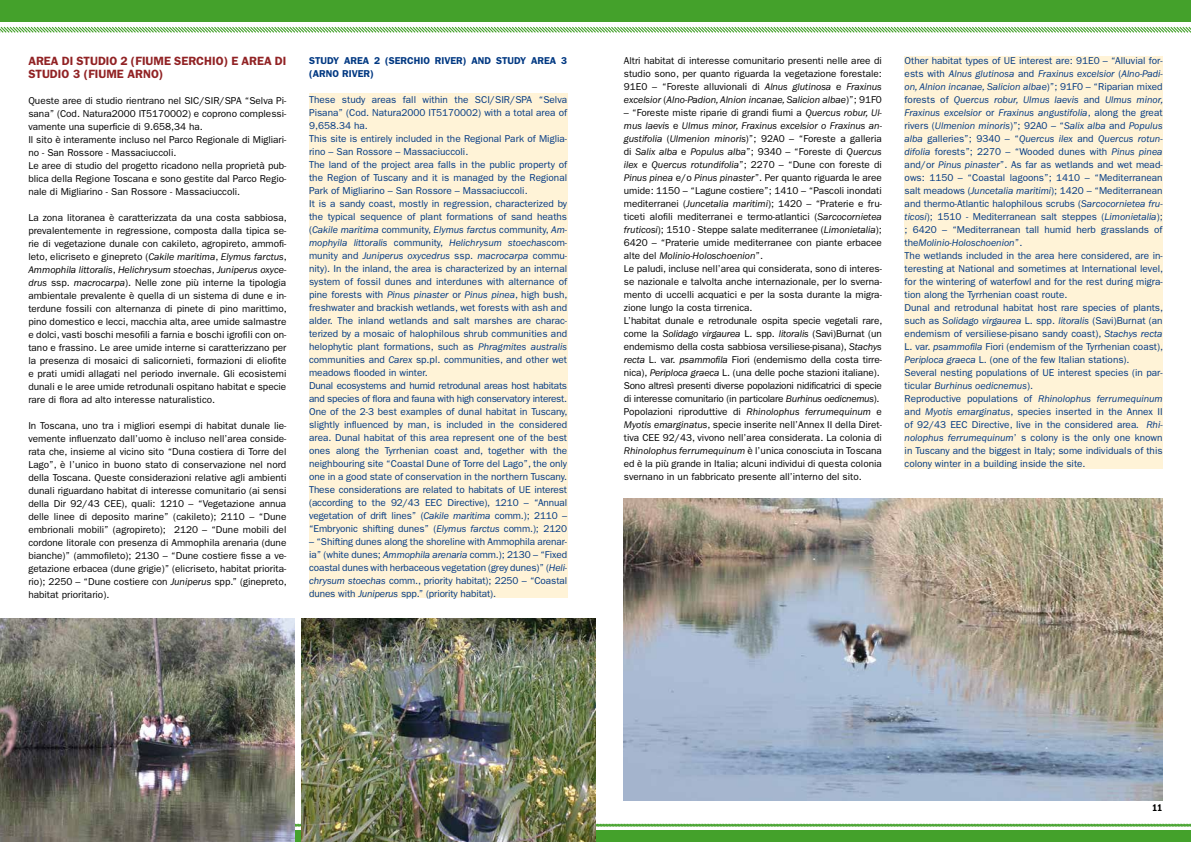
<style>
.page{position:relative;width:1191px;height:842px;background:#fff}
.page>*{position:absolute;margin:0;border:0;box-sizing:border-box;transform-origin:0 0}
.t1{font:600 12px/13px "ITC Franklin Gothic Std";color:#912224}
.t2{font:10px/13px "ITC Franklin Gothic Std";color:#000;text-align:justify}
.t3{font:10px/13px "ITC Franklin Gothic Std";color:#003882}
.t4{font:600 10px/13px "ITC Franklin Gothic Std";color:#003882}
.t5{font:10px "ITC Franklin Gothic Std Dm Cd";color:#000}
.s1{font-style:italic}
</style>
<div class="page">
<div style="left:0;top:0;width:1191px;height:22px;background:#44a12b"></div>
<div style="left:0;top:831px;width:1191px;height:11px;background:#44a12b"></div>
<svg style="left:295px;top:823px;width:896px;height:4px;background:#8bc47c"></svg>
<svg style="left:0;top:26px;width:1191px;height:7px"></svg>
<div style="left:904px;top:57px;width:259px;height:412px;background:#fff3d7"></div>
<img style="left:0;top:618px;width:295px;height:224px">
<img style="left:301px;top:618px;width:294px;height:224px">
<img style="left:624px;top:499px;width:538px;height:302px">
<div style="left:309px;top:94px;width:259px;height:504px;background:#fff3d7"></div>
<p class="t1" style="left:28px;top:54px;width:259px">AREA DI STUDIO 2 (FIUME SERCHIO) E AREA DI<br>STUDIO 3 (FIUME ARNO)</p>
<p class="t2" style="left:28px;top:94px;width:259px;text-align:left">Queste aree di studio rientrano nel SIC/SIR/SPA “Selva Pi&shy;sana” (Cod. Natura2000 IT5170002) e coprono complessi&shy;vamente una superficie di 9.658,34 ha.<br>Il sito è interamente incluso nel Parco Regionale di Migliari&shy;no - San Rossore - Massaciuccoli.<br>Le aree di studio del progetto ricadono nella proprietà pub&shy;blica della Regione Toscana e sono gestite dal Parco Regio&shy;nale di Migliarino - San Rossore - Massaciuccoli.</p>
<p class="t2" style="left:28px;top:211px;width:260px">La zona litoranea è caratterizzata da una costa sabbiosa, prevalentemente in regressione, composta dalla tipica se&shy;rie di vegetazione dunale con cakileto, agropireto, ammofi&shy;leto, elicriseto e ginepreto (<span class="s1">Cakile maritima</span>, <span class="s1">Elymus farctus</span>, <span class="s1">Ammophila littoralis</span>, <span class="s1">Helichrysum stoechas</span>, <span class="s1">Juniperus oxyce&shy;drus</span> ssp. <span class="s1">macrocarpa</span>). Nelle zone più interne la tipologia ambientale prevalente è quella di un sistema di dune e in&shy;terdune fossili con alternanza di pinete di pino marittimo, pino domestico e lecci, macchia alta, aree umide salmastre e dolci, vasti boschi mesofili a farnia e boschi igrofili con on&shy;tano e frassino. Le aree umide interne si caratterizzano per la presenza di mosaici di salicornieti, formazioni di eliofite e prati umidi allagati nel periodo invernale. Gli ecosistemi dunali e le aree umide retrodunali ospitano habitat e specie rare di flora ad alto interesse naturalistico.</p>
<p class="t2" style="left:28px;top:419px;width:260px">In Toscana, uno tra i migliori esempi di habitat dunale lie&shy;vemente influenzato dall’uomo è incluso nell’area conside&shy;rata che, insieme al vicino sito “Duna costiera di Torre del Lago”, è l’unico in buono stato di conservazione nel nord della Toscana. Queste considerazioni relative agli ambienti dunali riguardano habitat di interesse comunitario (ai sensi della Dir 92/43 CEE), quali: 1210 – “Vegetazione annua delle linee di deposito marine” (cakileto); 2110 – “Dune embrionali mobili” (agropireto); 2120 – “Dune mobili del cordone litorale con presenza di Ammophila arenaria (dune bianche)” (ammofileto); 2130 – “Dune costiere fisse a ve&shy;getazione erbacea (dune grigie)” (elicriseto, habitat priorita&shy;rio); 2250 – “Dune costiere con <span class="s1">Juniperus</span> spp.” (ginepreto, habitat prioritario).</p>
<p class="t4" style="left:309px;top:54px;width:259px">STUDY AREA 2 (SERCHIO RIVER) AND STUDY AREA 3 (ARNO RIVER)</p>
<p class="t3" style="left:309px;top:93px;width:260px">These study areas fall within the SCI/SIR/SPA “Selva Pisana” (Cod. Natura2000 IT5170002) with a total area of 9,658.34 ha.<br>This site is entirely included in the Regional Park of Miglia&shy;rino – San Rossore – Massaciuccoli.<br>The land of the project area falls in the public property of the Region of Tuscany and it is managed by the Regional Park of Migliarino – San Rossore – Massaciuccoli.<br>It is a sandy coast, mostly in regression, characterized by the typical sequence of plant formations of sand heaths (<span class="s1">Cakile maritima</span> community, <span class="s1">Elymus farctus</span> community, <span class="s1">Am&shy;mophyila littoralis</span> community, <span class="s1">Helichrysum stoechas</span>com&shy;munity and <span class="s1">Juniperus oxycedrus</span> ssp. <span class="s1">macrocarpa</span> commu&shy;nity). In the inland, the area is characterized by an internal system of fossil dunes and interdunes with alternance of pine forests with <span class="s1">Pinus pinaster</span> or <span class="s1">Pinus pinea</span>, high bush, freshwater and brackish wetlands, wet forests with ash and alder. The inland wetlands and salt marshes are charac&shy;terized by a mosaic of halophilous shrub communities and helophytic plant formations, such as <span class="s1">Phragmites australis </span>communities and <span class="s1">Carex</span> sp.pl. communities, and other wet meadows flooded in winter.<br>Dunal ecosystems and humid retrodunal areas host habitats and species of flora and fauna with high conservatory interest.<br>One of the 2-3 best examples of dunal habitat in Tuscany, slightly influenced by man, is included in the considered area. Dunal habitat of this area represent one of the best ones along the Tyrrhenian coast and, together with the neighbouring site “Coastal Dune of Torre del Lago”, the only one in a good state of conservation in the northern Tuscany.<br>These considerations are related to habitats of UE interest (according to the 92/43 EEC Directive), 1210 – “Annual vegetation of drift lines” (<span class="s1">Cakile maritima</span> comm.); 2110 – “Embryonic shifting dunes” (<span class="s1">Elymus farctus</span> comm.); 2120</p>
<p class="t3" style="left:309px;top:535px;width:260px;text-align:justify">– “Shifting dunes along the shoreline with Ammophila arenar&shy;ia” (white dunes; <span class="s1">Ammophila arenaria</span> comm.); 2130 – “Fixed coastal dunes with herbaceous vegetation (grey dunes)” (<span class="s1">Heli&shy;chrysum stoechas</span> comm., priority habitat); 2250 – “Coastal dunes with <span class="s1">Juniperus</span> spp.” (priority habitat).</p>
<p class="t2" style="left:624px;top:54px;width:259px">Altri habitat di interesse comunitario presenti nelle aree di studio sono, per quanto riguarda la vegetazione forestale:<br>91E0 – “Foreste alluvionali di <span class="s1">Alnus glutinosa</span> e <span class="s1">Fraxinus excelsior</span> (<span class="s1">Alno-Padion, Alnion incanae, Salicion albae</span>)”; 91F0</p>
<p class="t2" style="left:624px;top:106px;width:260px;text-align:left">– “Foreste miste riparie di grandi fiumi a <span class="s1">Quercus robur, Ul&shy;mus laevis</span> e <span class="s1">Ulmus minor, Fraxinus excelsior o Fraxinus an&shy;gustifolia</span> (<span class="s1">Ulmenion minoris</span>)”; 92A0 – “Foreste a galleria di <span class="s1">Salix alba</span> e <span class="s1">Populus alba</span>”; 9340 – “Foreste di <span class="s1">Quercus ilex</span> e <span class="s1">Quercus rotundifolia</span>”; 2270 – “Dune con foreste di <span class="s1">Pinus pinea</span> e/o <span class="s1">Pinus pinaster</span>”. Per quanto riguarda le aree umide: 1150 – “Lagune costiere”; 1410 – “Pascoli inondati mediterranei (<span class="s1">Juncetalia maritimi</span>); 1420 – “Praterie e fru&shy;ticeti alofili mediterranei e termo-atlantici (<span class="s1">Sarcocornietea fruticosi</span>); 1510 - Steppe salate mediterranee (<span class="s1">Limonietalia</span>); 6420 – “Praterie umide mediterranee con piante erbacee alte del <span class="s1">Molinio-Holoschoenion</span>”.<br>Le paludi, incluse nell’area qui considerata, sono di interes&shy;se nazionale e talvolta anche internazionale, per lo sverna&shy;mento di uccelli acquatici e per la sosta durante la migra&shy;zione lungo la costa tirrenica.<br>L’habitat dunale e retrodunale ospita specie vegetali rare, come la <span class="s1">Solidago virgaurea</span> L. spp. <span class="s1">litoralis</span> (Savi)Burnat (un endemismo della costa sabbiosa versiliese-pisana), <span class="s1">Stachys recta</span> L. var. <span class="s1">psammofila</span> Fiori (endemismo della costa tirre&shy;nica), <span class="s1">Periploca graeca</span> L. (una delle poche stazioni italiane).<br>Sono altresì presenti diverse popolazioni nidificatrici di specie di interesse comunitario (in particolare <span class="s1">Burhinus oedicnemus</span>).<br>Popolazioni riproduttive di <span class="s1">Rhinolophus ferrumequinum</span> e <span class="s1">Myotis emarginatus</span>, specie inserite nell’Annex II della Diret&shy;tiva CEE 92/43, vivono nell’area considerata. La colonia di <span class="s1">Rhinolophus ferrumequinum</span> è l’unica conosciuta in Toscana ed è la più grande in Italia; alcuni individui di questa colonia svernano in un fabbricato presente all’interno del sito.</p>
<p class="t3" style="left:904px;top:54px;width:260px">Other habitat types of UE interest are: 91E0 – “Alluvial for&shy;ests with <span class="s1">Alnus glutinosa</span> and <span class="s1">Fraxinus excelsior</span> (<span class="s1">Alno-Padi&shy;on, Alnion incanae, Salicion albae</span>)”; 91F0 – “Riparian mixed forests of <span class="s1">Quercus robur, Ulmus laevis</span> and <span class="s1">Ulmus minor, Fraxinus excelsior</span> or <span class="s1">Fraxinus angustifolia</span>, along the great rivers (<span class="s1">Ulmenion minoris</span>)”; 92A0 – “<span class="s1">Salix alba</span> and <span class="s1">Populus alba</span> galleries”; 9340 – “<span class="s1">Quercus ilex</span> and <span class="s1">Quercus rotun&shy;difolia</span> forests”; 2270 – “Wooded dunes with <span class="s1">Pinus pinea </span>and/or <span class="s1">Pinus pinaster</span>”. As far as wetlands and wet mead&shy;ows: 1150 – “Coastal lagoons”; 1410 – “Mediterranean salt meadows (<span class="s1">Juncetalia maritimi</span>); 1420 – “Mediterranean and thermo-Atlantic halophilous scrubs (<span class="s1">Sarcocornietea fru&shy;ticosi</span>); 1510 - Mediterranean salt steppes (<span class="s1">Limonietalia</span>); ; 6420 – “Mediterranean tall humid herb grasslands of the<span class="s1">Molinio-Holoschoenion</span>”.<br>The wetlands included in the area here considered, are in&shy;teresting at National and sometimes at International level, for the wintering of waterfowl and for the rest during migra&shy;tion along the Tyrrhenian coast route.<br>Dunal and retrodunal habitat host rare species of plants, such as <span class="s1">Solidago virgaurea</span> L. spp. <span class="s1">litoralis</span> (Savi)Burnat (an endemism of versiliese-pisano sandy coast), <span class="s1">Stachys recta </span>L. var. <span class="s1">psammofila</span> Fiori (endemism of the Tyrrhenian coast), <span class="s1">Periploca graeca</span> L. (one of the few Italian stations).<br>Several nesting populations of UE interest species (in par&shy;ticular <span class="s1">Burhinus oedicnemus</span>).<br>Reproductive populations of <span class="s1">Rhinolophus ferrumequinum </span>and <span class="s1">Myotis emarginatus</span>, species inserted in the Annex II of 92/43 EEC Directive, live in the considered area<span class="s1">. Rhi&shy;nolophus ferrumequinum</span>’ s colony is the only one known in Tuscany and the biggest in Italy; some individuals of this colony winter in a building inside the site.</p>
<p class="t5" style="left:1152px;top:802px;width:12px">11</p>
</div>
